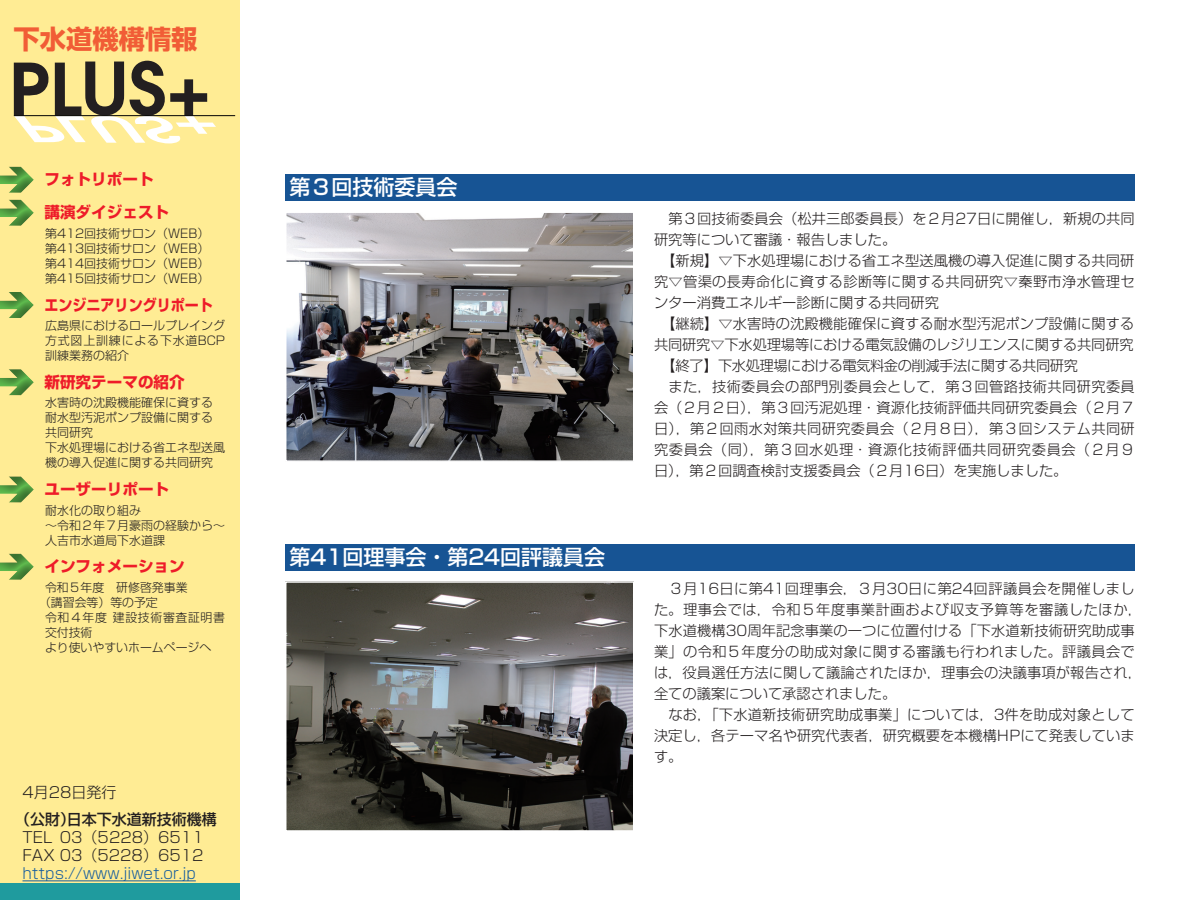
<style>
.page{position:relative;width:1200px;height:900px;background:#fff}
.page>*{position:absolute;margin:0;border:0;box-sizing:border-box;transform-origin:0 0}
.t1{font:700 26.25px "Shin Go Pro";color:#f15d36}
.t2{font:500 21px "Shin Go Pro";color:#fff}
.t3{font:700 15.6px "Shin Go Pro";color:#ee1b29}
.t4{font:700 15.6px "Shin Go Pro";color:#ee1b29;scale:.9 1}
.t5{font:300 15px/18px "Shin Go Pro";color:#231f20}
.t6{font:300 15px "Shin Go Pro";color:#175d9e}
.t7{font:500 15px "Shin Go Pro";color:#231f20}
.t8{font:300 14.25px/21px "Shin Go Pro";letter-spacing:.01em;color:#231f20}
.t9{font:300 12px/15px "Shin Go Pro";color:#231f20;text-align:justify}
.t10{font:300 12px "Shin Go Pro";letter-spacing:.055em;color:#231f20}
</style>
<div class="page">
<div style="left:0;top:0;width:240px;height:884px;background:#ffec94"></div>
<svg style="left:14px;top:61px;width:202px;height:82px"></svg>
<hr style="left:14px;top:115px;width:221px;height:1px;background:#030303">
<hr style="left:22px;top:880px;width:174px;height:1px;background:#175d9e">
<div style="left:285px;top:544px;width:850px;height:27px;background:#175494"></div>
<div style="left:285px;top:174px;width:850px;height:27px;background:#175494"></div>
<img style="left:288px;top:584px;width:343px;height:245px">
<div style="left:285px;top:581px;width:349px;height:251px;border:2px solid #fff"></div>
<img style="left:288px;top:214px;width:343px;height:245px">
<div style="left:285px;top:211px;width:349px;height:251px;border:2px solid #fff"></div>
<div style="left:0;top:164px;width:34px;height:30px;background:#231f20;opacity:.5"></div>
<div style="left:0;top:197px;width:34px;height:30px;background:#231f20;opacity:.5"></div>
<div style="left:0;top:289px;width:34px;height:30px;background:#231f20;opacity:.5"></div>
<div style="left:0;top:367px;width:34px;height:30px;background:#231f20;opacity:.5"></div>
<div style="left:0;top:474px;width:34px;height:30px;background:#231f20;opacity:.5"></div>
<div style="left:0;top:551px;width:34px;height:30px;background:#231f20;opacity:.5"></div>
<h1 class="t1" style="left:14px;top:18px;width:185px">下水道機構情報</h1>
<p class="t3" style="left:44px;top:167px;width:111px">フォトリポート</p>
<h2 class="t2" style="left:290px;top:170px;width:169px">第３回技術委員会</h2>
<p class="t3" style="left:44px;top:200px;width:126px">講演ダイジェスト</p>
<p class="t9" style="left:45px;top:224px;width:166px">第412回技術サロン（WEB）第413回技術サロン（WEB）第414回技術サロン（WEB）第415回技術サロン（WEB）</p>
<p class="t4" style="left:44px;top:292px;width:189px">エンジニアリングリポート</p>
<p class="t9" style="left:45px;top:317px;width:182px">広島県におけるロールプレイング方式図上訓練による下水道BCP訓練業務の紹介</p>
<p class="t3" style="left:44px;top:370px;width:142px">新研究テーマの紹介</p>
<p class="t9" style="left:45px;top:394px;width:181px;text-align:left">水害時の沈殿機能確保に資する耐水型汚泥ポンプ設備に関する共同研究<br>下水処理場における省エネ型送風機の導入促進に関する共同研究</p>
<p class="t3" style="left:44px;top:477px;width:126px">ユーザーリポート</p>
<p class="t9" style="left:45px;top:501px;width:181px;text-align:left">耐水化の取り組み<br>～令和２年７月豪雨の経験から～人吉市水道局下水道課</p>
<p class="t3" style="left:44px;top:554px;width:142px">インフォメーション</p>
<p class="t9" style="left:45px;top:578px;width:144px">令和５年度　研修啓発事業</p>
<p class="t9" style="left:39px;top:593px;width:120px">（講習会等）等の予定</p>
<p class="t10" style="left:45px;top:607px;width:182px">令和４年度 建設技術審査証明書</p>
<p class="t9" style="left:45px;top:623px;width:49px">交付技術</p>
<p class="t9" style="left:45px;top:638px;width:168px">より使いやすいホームページへ</p>
<h2 class="t2" style="left:290px;top:540px;width:317px">第41回理事会・第24回評議員会</h2>
<p class="t5" style="left:22px;top:781px;width:96px">4月28日発行</p>
<p class="t7" style="left:15px;top:807px;width:203px">（公財）日本下水道新技術機構</p>
<p class="t5" style="left:22px;top:826px;width:183px">TEL 03（5228）6511<br>FAX 03（5228）6512</p>
<p class="t6" style="left:22px;top:861px;width:175px">https://www.jiwet.or.jp</p>
<p class="t8" style="left:654px;top:206px;width:482px">　第３回技術委員会（松井三郎委員長）を２月27日に開催し，新規の共同研究等について審議・報告しました。<br>　【新規】▽下水処理場における省エネ型送風機の導入促進に関する共同研究▽管渠の長寿命化に資する診断等に関する共同研究▽秦野市浄水管理センター消費エネルギー診断に関する共同研究<br>　【継続】▽水害時の沈殿機能確保に資する耐水型汚泥ポンプ設備に関する共同研究▽下水処理場等における電気設備のレジリエンスに関する共同研究　【終了】下水処理場における電気料金の削減手法に関する共同研究<br>　また，技術委員会の部門別委員会として，第３回管路技術共同研究委員会（２月２日），第３回汚泥処理・資源化技術評価共同研究委員会（２月７日），第２回雨水対策共同研究委員会（２月８日），第３回システム共同研究委員会（同），第３回水処理・資源化技術評価共同研究委員会（２月９日），第２回調査検討支援委員会（２月16日）を実施しました。</p>
<p class="t8" style="left:654px;top:576px;width:490px">　３月16日に第41回理事会，３月30日に第24回評議員会を開催しました。理事会では，令和５年度事業計画および収支予算等を審議したほか，下水道機構30周年記念事業の一つに位置付ける「下水道新技術研究助成事業」の令和５年度分の助成対象に関する審議も行われました。評議員会では，役員選任方法に関して議論されたほか，理事会の決議事項が報告され，全ての議案について承認されました。<br>　なお，「下水道新技術研究助成事業」については，3件を助成対象として決定し，各テーマ名や研究代表者，研究概要を本機構HPにて発表しています。</p>
</div>
